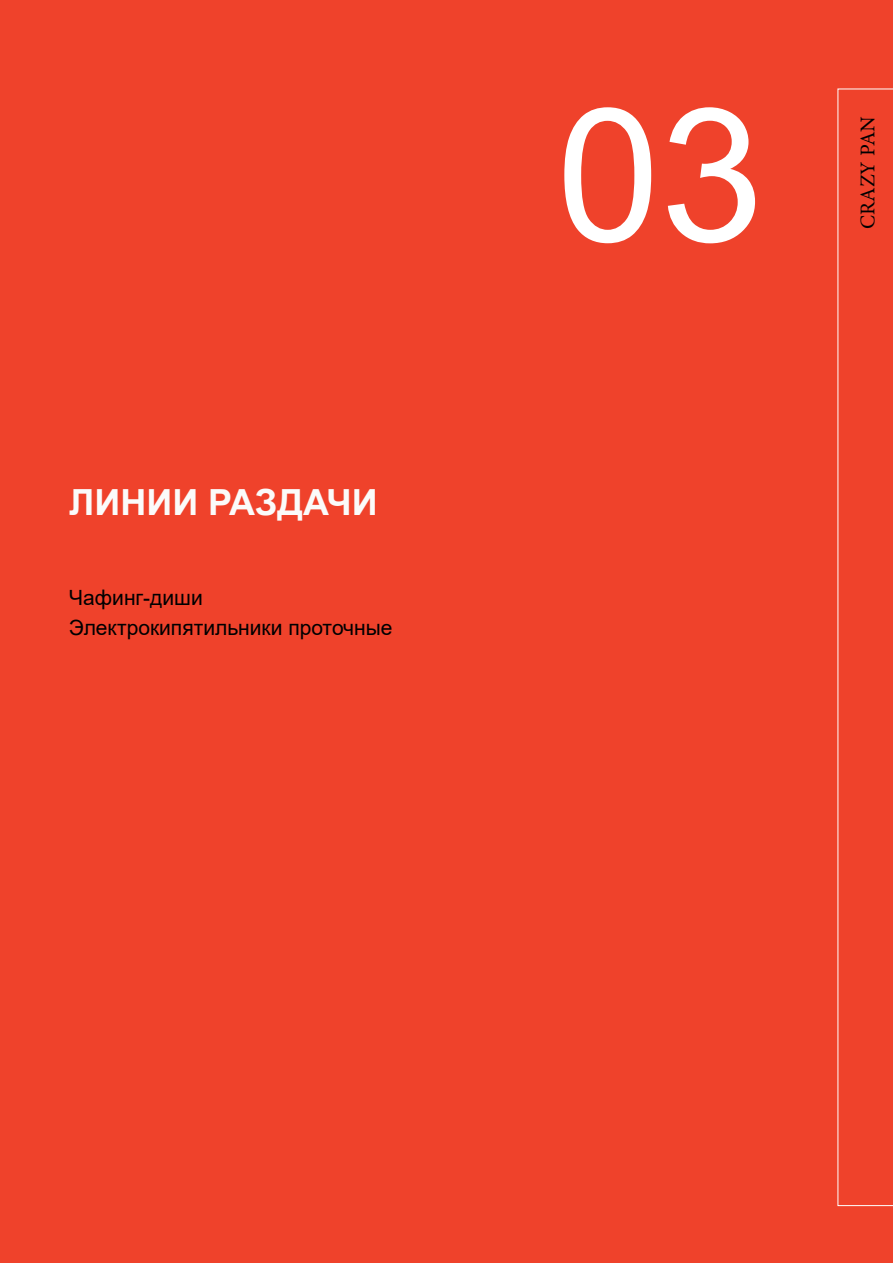
<style>
.page{position:relative;width:893px;height:1263px;background:#ef422b}
.page>*{position:absolute;margin:0;border:0;box-sizing:border-box;transform-origin:0 0}
.Номер_подраздела{font:186px "Arial";color:#fff}
.Содержание_подраздел{font:700 36px "Arial";color:#fbfbfa}
.Содержание_подраздел-2{font:21px "Arial";color:#000001}
.Выноска{font:21px "Minion Pro";color:#000001}
</style>
<div class="page">
<p class="Содержание_подраздел" style="left:69px;top:477px;width:310px">ЛИНИИ РАЗДАЧИ</p>
<p class="Содержание_подраздел-2" style="left:69px;top:584px;width:135px">Чафинг-диши</p>
<p class="Содержание_подраздел-2" style="left:69px;top:614px;width:325px">Электрокипятильники проточные</p>
<p class="Номер_подраздела" style="left:557px;top:48px;width:208px">03</p>
<p class="Выноска" style="left:854px;top:229px;width:114px;rotate:-90deg">CRAZY PAN</p>
</div>
